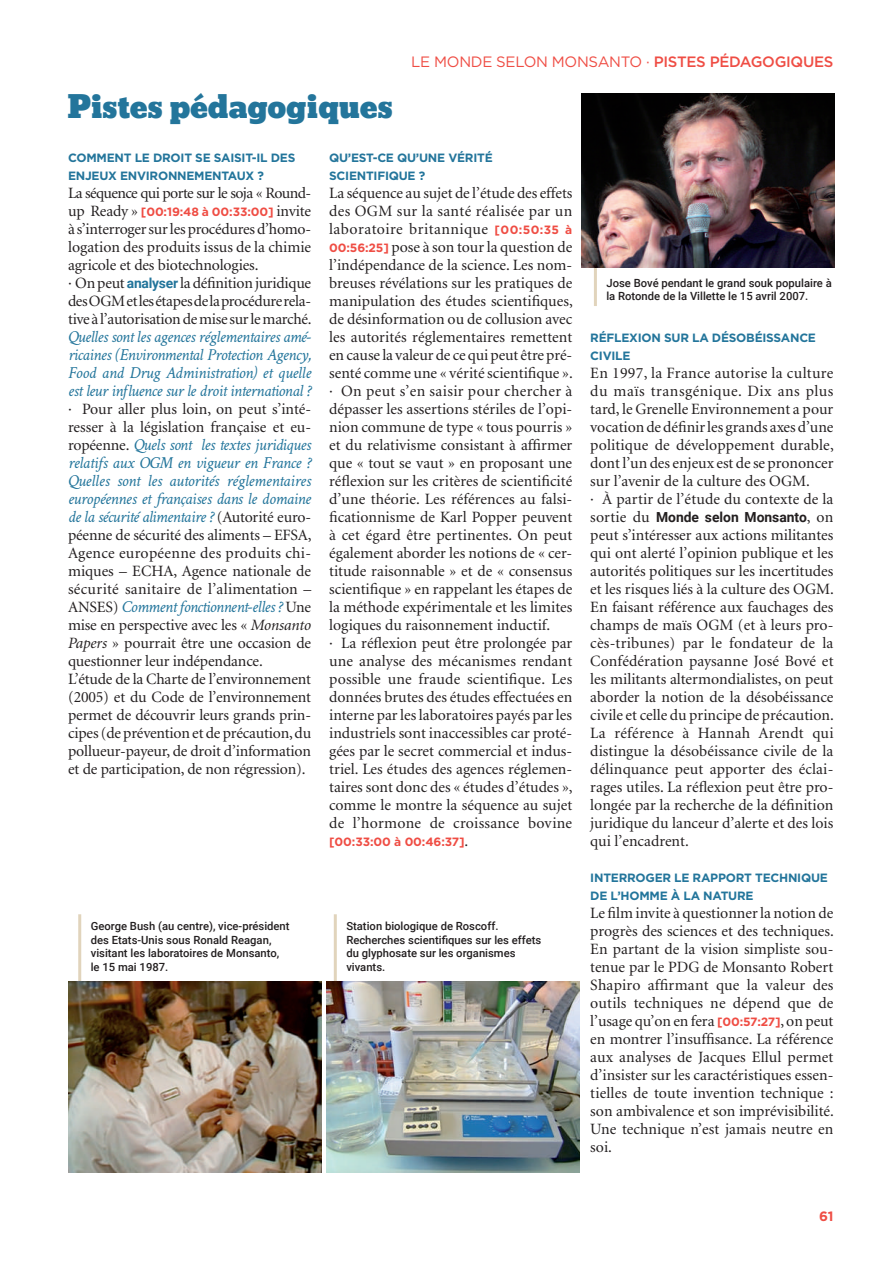
<style>
.page{position:relative;width:893px;height:1263px;background:#fff}
.page>*{position:absolute;margin:0;border:0;box-sizing:border-box;transform-origin:0 0}
.t1{font:30px "Bevan";letter-spacing:-.01em;color:#23759b}
.t2{font:italic 16.8px/18px "Crimson Text";letter-spacing:-.03em;color:#23759b;text-align:justify}
.t3{font:15.75px/18px "Minion";color:#231f20}
.t4{font:15.75px "Minion";letter-spacing:-.04em;color:#231f20}
.t5{font:15px "Gotham";letter-spacing:-.02em;color:#ef4d44}
.t6{font:700 13.8px "Roboto";color:#231f20}
.t7{font:700 13.5px "Gotham";color:#ef4d44}
.t8{font:700 12px/18px "Gotham";letter-spacing:-.02em;color:#23759b}
.t9{font:700 12px "Gotham";letter-spacing:-.01em;color:#ef4d44}
.t10{font:500 11.25px/13.5px "Roboto";color:#231f20}
.s1{font-weight:500}
.s2{font-family:"Minion";font-weight:400;font-size:15.75px;color:#231f20}
.s3{font-family:"Roboto";font-weight:700;font-size:13.8px;color:#23759b}
.s4{font-family:"Minion";font-style:normal;font-size:15.75px;color:#231f20}
.s5{font-style:italic}
.s6{font-family:"Gotham";font-weight:700;font-size:12px;color:#ef4d44}
.s7{font-family:"Minion";font-weight:400;font-size:15.75px}
</style>
<div class="page">
<hr style="left:78px;top:914px;width:3px;height:89px;background:#e1d4bc">
<hr style="left:334px;top:914px;width:3px;height:89px;background:#e1d4bc">
<hr style="left:594px;top:218px;width:3px;height:88px;background:#e1d4bc">
<img style="left:326px;top:981px;width:253px;height:192px">
<img style="left:582px;top:94px;width:252px;height:174px">
<img style="left:68px;top:981px;width:253px;height:192px">
<h1 class="t1" style="left:67px;top:83px;width:327px">Pistes pédagogiques</h1>
<p class="t5" style="left:411px;top:53px;width:424px">LE MONDE SELON MONSANTO · <span class="s1">PISTES PÉDAGOGIQUES</span></p>
<p class="t8" style="left:68px;top:148px;width:229px">COMMENT LE DROIT SE SAISIT-IL DES<br>ENJEUX ENVIRONNEMENTAUX ?</p>
<p class="t4" style="left:68px;top:185px;width:245px">La séquence qui porte sur le soja « Round-</p>
<p class="t9" style="left:68px;top:205px;width:245px"><span class="s2">up Ready »</span> [00:19:48 à 00:33:00] <span class="s2">invite</span></p>
<p class="t3" style="left:68px;top:221px;width:245px">à s’interroger sur les procédures d’homo&shy;logation des produits issus de la chimie agricole et des biotechnologies.<br>· On peut <span class="s3">analyser</span> la définition juridique des OGM et les étapes de la procédure rela&shy;tive à l’autorisation de mise sur le marché.</p>
<p class="t2" style="left:68px;top:328px;width:245px">Quelles sont les agences réglementaires amé&shy;ricaines (Environmental Protection Agency, Food and Drug Administration) et quelle est leur influence sur le droit international ?</p>
<p class="t3" style="left:68px;top:401px;width:245px">· Pour aller plus loin, on peut s’inté&shy;resser à la législation française et eu-</p>
<p class="t2" style="left:68px;top:436px;width:245px"><span class="s4">ropéenne.</span> Quels sont les textes juridiques relatifs aux OGM en vigueur en France ?<br>Quelles sont les autorités réglementaires européennes et françaises dans le domaine de la sécurité alimentaire ? <span class="s4">(Autorité euro-</span></p>
<p class="t3" style="left:68px;top:527px;width:245px;text-align:justify">péenne de sécurité des aliments – EFSA, Agence européenne des produits chi&shy;miques – ECHA, Agence nationale de sécurité sanitaire de l’alimentation –</p>
<p class="t2" style="left:68px;top:598px;width:245px"><span class="s4">ANSES)</span> Comment fonctionnent-elles ? <span class="s4">Une</span></p>
<p class="t3" style="left:68px;top:617px;width:245px">mise en perspective avec les « <span class="s5">Monsanto Papers</span> » pourrait être une occasion de questionner leur indépendance.<br>L’étude de la Charte de l’environnement (2005) et du Code de l’environnement permet de découvrir leurs grands prin&shy;cipes (de prévention et de précaution, du pollueur-payeur, de droit d’information et de participation, de non régression).</p>
<p class="t8" style="left:329px;top:148px;width:165px">QU’EST-CE QU’UNE VÉRITÉ<br>SCIENTIFIQUE ?</p>
<p class="t3" style="left:329px;top:185px;width:245px">La séquence au sujet de l’étude des effets des OGM sur la santé réalisée par un laboratoire britannique <span class="s6">[00:50:35 à 00:56:25]</span> pose à son tour la question de l’indépendance de la science. Les nom&shy;breuses révélations sur les pratiques de manipulation des études scientifiques, de désinformation ou de collusion avec les autorités réglementaires remettent en cause la valeur de ce qui peut être pré&shy;senté comme une « vérité scientifique ». · On peut s’en saisir pour chercher à dépasser les assertions stériles de l’opi&shy;nion commune de type « tous pourris » et du relativisme consistant à affirmer que « tout se vaut » en proposant une réflexion sur les critères de scientificité d’une théorie. Les références au falsi&shy;ficationnisme de Karl Popper peuvent à cet égard être pertinentes. On peut également aborder les notions de « cer&shy;titude raisonnable » et de « consensus scientifique » en rappelant les étapes de la méthode expérimentale et les limites logiques du raisonnement inductif.<br>· La réflexion peut être prolongée par une analyse des mécanismes rendant possible une fraude scientifique. Les données brutes des études effectuées en interne par les laboratoires payés par les industriels sont inaccessibles car proté&shy;gées par le secret commercial et indus&shy;triel. Les études des agences réglemen&shy;taires sont donc des « études d’études », comme le montre la séquence au sujet de l’hormone de croissance bovine</p>
<p class="t9" style="left:329px;top:835px;width:141px">[00:33:00 à 00:46:37]<span class="s2">.</span></p>
<p class="t10" style="left:91px;top:919px;width:200px">George Bush (au centre), vice-président des Etats-Unis sous Ronald Reagan, visitant les laboratoires de Monsanto, le 15 mai 1987.</p>
<p class="t10" style="left:346px;top:919px;width:196px">Station biologique de Roscoff.<br>Recherches scientifiques sur les effets du glyphosate sur les organismes vivants.</p>
<p class="t10" style="left:606px;top:276px;width:227px">Jose Bové pendant le grand souk populaire à la Rotonde de la Villette le 15 avril 2007.</p>
<p class="t8" style="left:590px;top:328px;width:227px">RÉFLEXION SUR LA DÉSOBÉISSANCE<br>CIVILE</p>
<p class="t3" style="left:590px;top:365px;width:245px">En 1997, la France autorise la culture du maïs transgénique. Dix ans plus tard, le Grenelle Environnement a pour vocation de définir les grands axes d’une politique de développement durable, dont l’un des enjeux est de se prononcer sur l’avenir de la culture des OGM.<br>· À partir de l’étude du contexte de la</p>
<p class="t6" style="left:590px;top:507px;width:245px"><span class="s7">sortie du</span> Monde selon Monsanto<span class="s7">, on</span></p>
<p class="t3" style="left:590px;top:527px;width:245px;text-align:justify">peut s’intéresser aux actions militantes qui ont alerté l’opinion publique et les autorités politiques sur les incertitudes et les risques liés à la culture des OGM.<br>En faisant référence aux fauchages des champs de maïs OGM (et à leurs pro&shy;cès-tribunes) par le fondateur de la Confédération paysanne José Bové et les militants altermondialistes, on peut aborder la notion de la désobéissance civile et celle du principe de précaution.<br>La référence à Hannah Arendt qui distingue la désobéissance civile de la délinquance peut apporter des éclai&shy;rages utiles. La réflexion peut être pro&shy;longée par la recherche de la définition juridique du lanceur d’alerte et des lois qui l’encadrent.</p>
<p class="t8" style="left:590px;top:868px;width:239px">INTERROGER LE RAPPORT TECHNIQUE<br>DE L’HOMME À LA NATURE</p>
<p class="t3" style="left:590px;top:905px;width:245px;text-align:justify">Le film invite à questionner la notion de progrès des sciences et des techniques.<br>En partant de la vision simpliste sou&shy;tenue par le PDG de Monsanto Robert Shapiro affirmant que la valeur des outils techniques ne dépend que de l’usage qu’on en fera <span class="s6">[00:57:27]</span>, on peut en montrer l’insuffisance. La référence aux analyses de Jacques Ellul permet d’insister sur les caractéristiques essen&shy;tielles de toute invention technique : son ambivalence et son imprévisibilité.<br>Une technique n’est jamais neutre en soi.</p>
<p class="t7" style="left:819px;top:1208px;width:16px">61</p>
</div>
